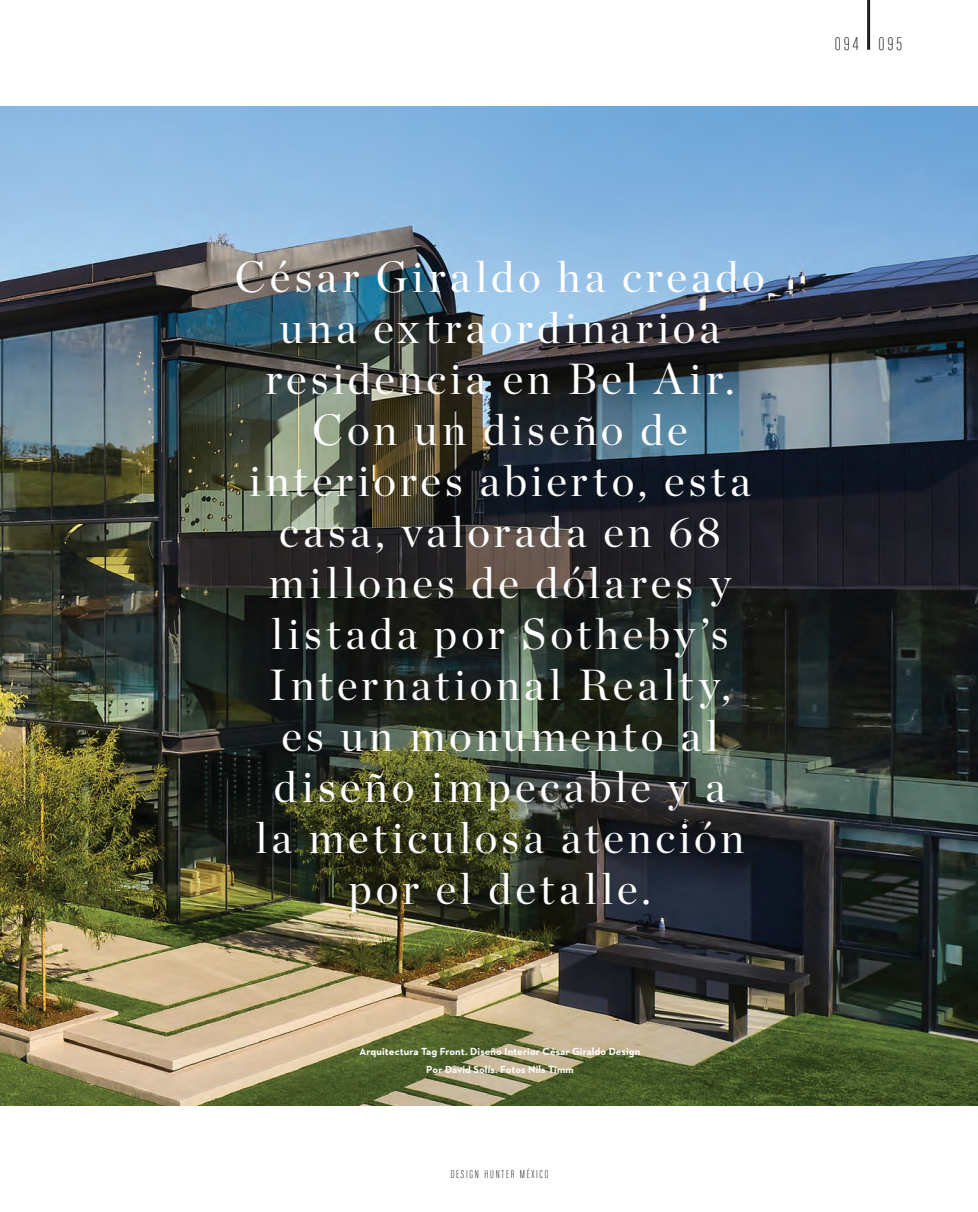
<style>
.page{position:relative;width:978px;height:1212px;background:#fff}
.page>*{position:absolute;margin:0;border:0;box-sizing:border-box;transform-origin:0 0}
.t1{font:43.5px/51px "Chronicle Display";letter-spacing:.09em;color:#fff;text-align:center}
.t2{font:19.5px "Chalet Comprime Milan Eighty";letter-spacing:.15em;color:#231f20}
.t3{font:12px "Chalet Comprime Milan Eighty";letter-spacing:.15em;color:#231f20}
.t4{font:700 10.5px/18px "Neutraface 2 Text";letter-spacing:.01em;color:#fff;text-align:center}
</style>
<div class="page">
<img style="left:0;top:106px;width:978px;height:1000px">
<hr style="left:867px;top:0;width:3px;height:50px;background:#231f20">
<p class="t2" style="left:835px;top:36px;width:25px">094</p>
<p class="t2" style="left:878px;top:36px;width:25px">095</p>
<p class="t1" style="left:235px;top:248px;width:532px">César Giraldo ha creado una extraordinarioa residencia en Bel Air.<br>Con un diseño de interiores abierto, esta casa, valorada en 68 millones de dólares y listada por Sotheby’s<br>International Realty,<br>es un monumento al diseño impecable y a<br>la meticulosa atención por el detalle.</p>
<p class="t4" style="left:359px;top:1042px;width:282px">Arquitectura Tag Front. Diseño Interior César Giraldo Design<br>Por David Solís. Fotos Nils Timm</p>
<p class="t3" style="left:451px;top:1169px;width:99px">DESIGN HUNTER MÉXICO</p>
</div>
